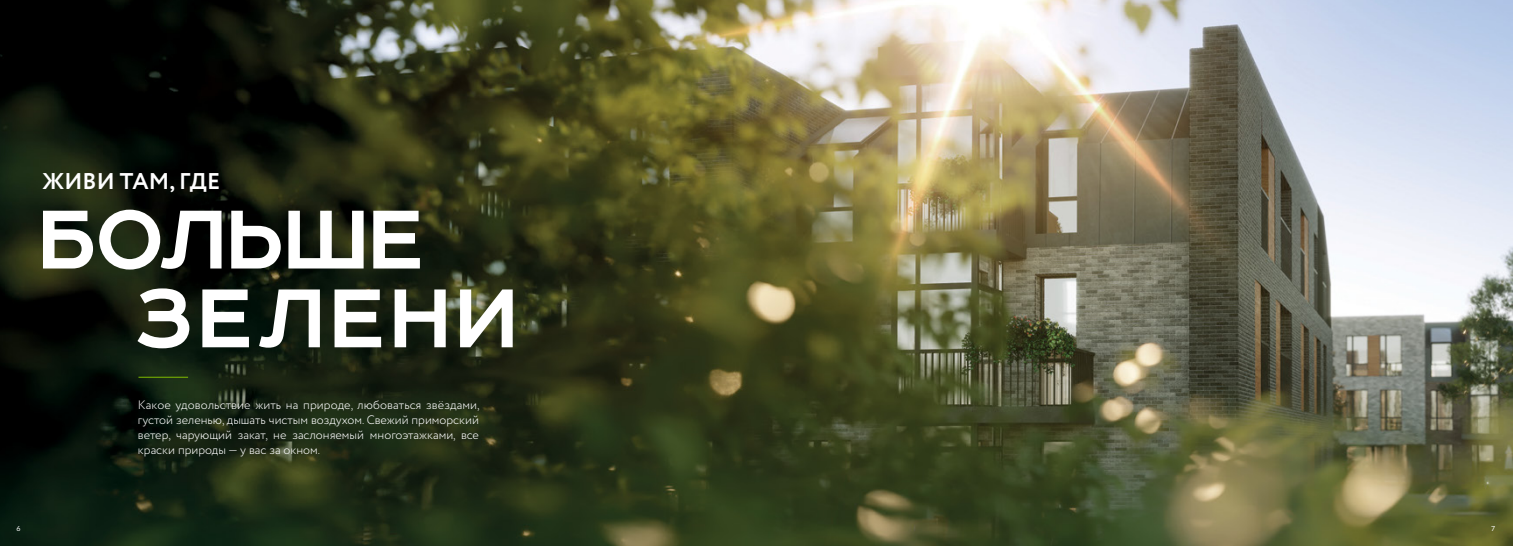
<style>
.page{position:relative;width:1513px;height:546px;background:#fff}
.page>*{position:absolute;margin:0;border:0;box-sizing:border-box;transform-origin:0 0}
.t1{font:900 96.25px/78.8px "Room";letter-spacing:.025em;color:#fff}
.t2{font:700 22.75px "Circe";letter-spacing:.01em;color:#fff}
.t3{font:300 12.25px/14.9px "Circe";color:#fff;text-align:justify}
.t4{font:7px "Lato";color:#fff}
</style>
<div class="page">
<img style="left:0;top:0;width:1513px;height:546px">
<hr style="left:138px;top:377px;width:50px;height:1px;background:#80bc00">
<h2 class="t2" style="left:42px;top:166px;width:179px">ЖИВИ ТАМ, ГДЕ</h2>
<h1 class="t1" style="left:134px;top:200px;width:385px;text-indent:-96px">БОЛЬШЕ<br>ЗЕЛЕНИ</h1>
<p class="t3" style="left:138px;top:397px;width:343px">Какое удовольствие жить на природе, любоваться звёздами, густой зеленью, дышать чистым воздухом. Свежий приморский ветер, чарующий закат, не заслоняемый многоэтажками, все краски природы — у вас за окном.</p>
<p class="t4" style="left:17px;top:523px;width:6px">6</p>
<p class="t4" style="left:1491px;top:523px;width:6px">7</p>
</div>
